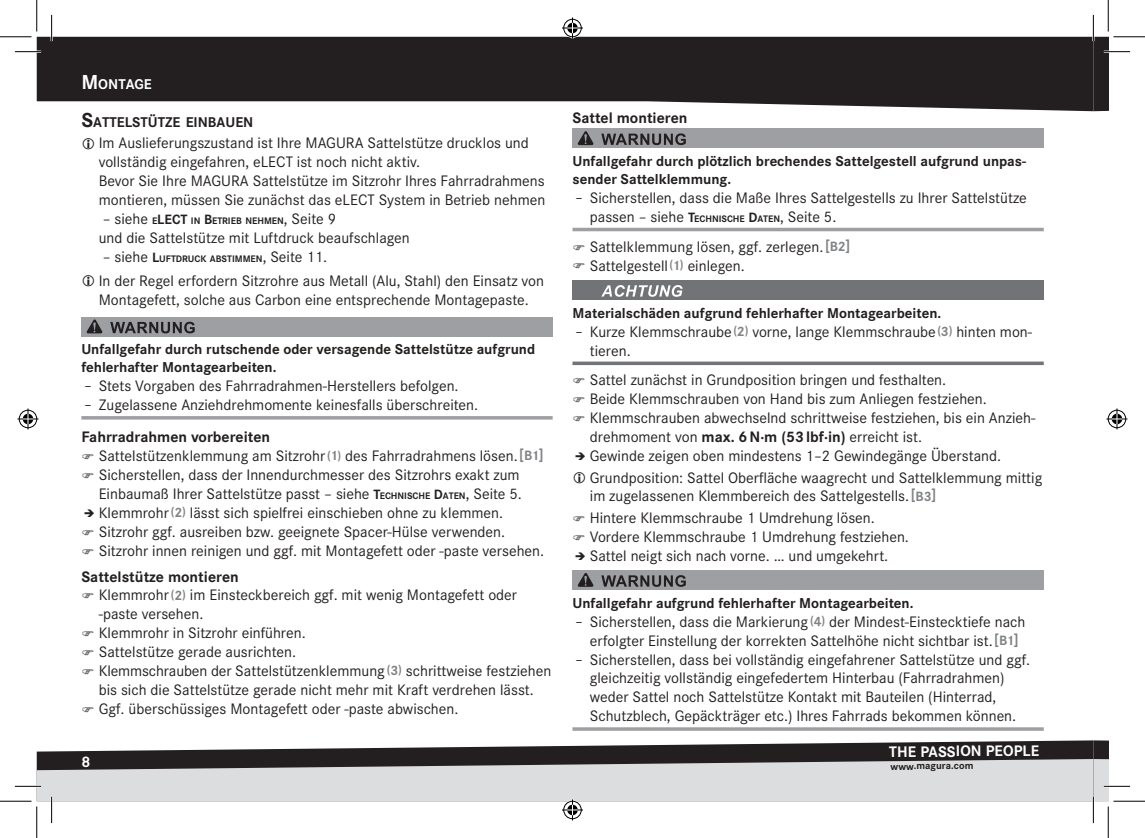
<style>
.page{position:relative;width:1145px;height:838px;background:#fff}
.page>*{position:absolute;margin:0;border:0;box-sizing:border-box;transform-origin:0 0}
.t1{font:15.75px/18.9px "Corporate S";color:#231f20}
.t2{font:700 15.75px "Corporate S";color:#231f20}
.t3{font:700 15.75px "Corporate S";color:#fff}
.t4{font:700 14.88px/17.8px "Corporate S";color:#231f20}
.t5{font:700 14.7px "Corporate S";color:#231f20}
.t6{font:700 14.7px "Corporate S";color:#fff}
.t7{font:700 10.5px "Corporate S";color:#231f20}
.t8{font:700 9.8px "Corporate S";color:#231f20}
.s1{font-size:21px}
.s2{font-weight:700;font-size:9.8px}
.s3{font-weight:700;font-size:14px}
.s4{font-size:14px}
.s5{font-weight:400;font-size:15.75px}
.s6{font-family:"Eurostile";font-size:14px}
.s7{font-weight:700}
.s8{font-weight:700;font-size:14px;color:#808285}
.s9{font-weight:700;color:#808285}
</style>
<div class="page">
<svg style="left:37px;top:740px;width:1056px;height:19px;fill:#231f20"></svg>
<svg style="left:37px;top:759px;width:1056px;height:42px;background:#c2c3c5"></svg>
<svg style="left:37px;top:37px;width:1056px;height:74px;background:#393636"></svg>
<hr style="left:81px;top:416px;width:472px;height:3px;background:#9d9fa2">
<div style="left:81px;top:317px;width:472px;height:19px;background:#9d9fa2"></div>
<svg style="left:87px;top:319px;width:15px;height:14px"></svg>
<svg style="left:110px;top:322px;width:85px;height:11px"></svg>
<hr style="left:572px;top:228px;width:472px;height:3px;background:#9d9fa2">
<svg style="left:572px;top:361px;width:472px;height:4px;background:#86878a"></svg>
<hr style="left:572px;top:727px;width:472px;height:3px;background:#9d9fa2">
<div style="left:572px;top:128px;width:472px;height:20px;background:#9d9fa2"></div>
<svg style="left:578px;top:131px;width:15px;height:14px"></svg>
<svg style="left:601px;top:133px;width:85px;height:12px"></svg>
<div style="left:572px;top:280px;width:472px;height:20px;background:#727376"></div>
<svg style="left:601px;top:285px;width:82px;height:12px"></svg>
<div style="left:572px;top:570px;width:472px;height:20px;background:#9d9fa2"></div>
<svg style="left:578px;top:573px;width:15px;height:13px"></svg>
<svg style="left:601px;top:575px;width:85px;height:11px"></svg>
<hr style="left:15px;top:51px;width:26px;height:2px;background:#fff">
<hr style="left:15px;top:785px;width:26px;height:2px;background:#fff">
<hr style="left:51px;top:15px;width:2px;height:26px;background:#fff">
<hr style="left:51px;top:796px;width:2px;height:27px;background:#fff">
<hr style="left:1092px;top:15px;width:2px;height:26px;background:#fff">
<hr style="left:1092px;top:796px;width:2px;height:27px;background:#fff">
<svg style="left:15px;top:51px;width:26px;height:1px"></svg>
<svg style="left:15px;top:786px;width:26px;height:1px"></svg>
<svg style="left:51px;top:15px;width:1px;height:26px"></svg>
<svg style="left:51px;top:796px;width:1px;height:27px"></svg>
<svg style="left:1093px;top:15px;width:37px;height:96px"></svg>
<svg style="left:1093px;top:740px;width:37px;height:83px"></svg>
<hr style="left:1113px;top:36px;width:32px;height:2px;background:#fff">
<hr style="left:1113px;top:800px;width:32px;height:2px;background:#fff">
<hr style="left:1107px;top:0;width:2px;height:31px;background:#fff">
<hr style="left:1107px;top:806px;width:2px;height:31px;background:#fff">
<hr style="left:0;top:36px;width:32px;height:1px;background:#000">
<hr style="left:1113px;top:36px;width:32px;height:1px;background:#000">
<hr style="left:0;top:800px;width:32px;height:1px;background:#000">
<hr style="left:1113px;top:800px;width:32px;height:1px;background:#000">
<hr style="left:36px;top:0;width:1px;height:31px;background:#000">
<hr style="left:36px;top:806px;width:1px;height:31px;background:#000">
<hr style="left:1108px;top:0;width:1px;height:31px;background:#000">
<hr style="left:1108px;top:806px;width:1px;height:31px;background:#000">
<svg style="left:562px;top:18px;width:21px;height:21px"></svg>
<svg style="left:562px;top:799px;width:21px;height:21px"></svg>
<svg style="left:18px;top:408px;width:21px;height:21px"></svg>
<svg style="left:1106px;top:408px;width:21px;height:21px"></svg>
<svg style="left:889px;top:746px;width:27px;height:11px"></svg>
<p class="t6" style="left:81px;top:76px;width:72px"><span class="s1">M</span> ONTAGE</p>
<p class="t5" style="left:81px;top:114px;width:173px"><span class="s1">S</span>ATTELSTÜTZE EINBAUEN</p>
<p class="t1" style="left:99px;top:134px;width:448px">Im Auslieferungszustand ist Ihre MAGURA Sattelstütze drucklos und vollständig eingefahren, eLECT ist noch nicht aktiv.<br>Bevor Sie Ihre MAGURA Sattelstütze im Sitzrohr Ihres Fahrradrahmens montieren, müssen Sie zunächst das eLECT System in Betrieb nehmen</p>
<p class="t1" style="left:103px;top:209px;width:63px">– siehe <span class="s2">E</span><span class="s3">LECT</span></p>
<p class="t8" style="left:191px;top:215px;width:147px">IN <span class="s4">B</span>ETRIEB NEH MEN<span class="s5">, Seite 9</span></p>
<p class="t1" style="left:99px;top:228px;width:313px">und die Sattelstütze mit Luftdruck beaufschlagen</p>
<p class="t8" style="left:103px;top:253px;width:226px"><span class="s5">– siehe</span> <span class="s4">L</span>UFTDRUCK ABSTIMMEN<span class="s5">, Seite 11.</span></p>
<p class="t1" style="left:99px;top:271px;width:447px">In der Regel erfordern Sitzrohre aus Metall (Alu, Stahl) den Einsatz von<br>Montagefett, solche aus Carbon eine entsprechende Montagepaste.</p>
<p class="t4" style="left:81px;top:341px;width:455px">Unfallgefahr durch rutschende oder versagende Sattelstütze aufgrund fehlerhafter Montagearbeiten.</p>
<p class="t1" style="left:84px;top:376px;width:376px"><span class="s6">–</span> Stets Vorgaben des Fahrradrahmen-Herstellers befolgen.</p>
<p class="t1" style="left:81px;top:389px;width:398px;line-height:32.4px"><span class="s6">–</span> Zugelassene Anziehdrehmomente keinesfalls überschreiten.<br><span class="s7">Fahrradrahmen vorbereiten</span></p>
<p class="t1" style="left:99px;top:446px;width:447px">Sattelstützenklemmung am Sitzrohr <sup>(</sup><span class="s8">1</span><sup>)</sup> des Fahrradrahmens lösen.<span class="s9">[</span><span class="s8">B1</span><span class="s9">] </span>Sicherstellen, dass der Innendurchmesser des Sitzrohrs exakt zum Einbaumaß Ihrer Sattelstütze passt – siehe <span class="s3">T</span><span class="s2">ECH NISCH E</span> <span class="s3">D</span><span class="s2">ATEN</span>, Seite 5.<br>Klemmrohr <sup>(</sup><span class="s8">2</span><sup>)</sup> lässt sich spielfrei einschieben ohne zu klemmen.<br>Sitzrohr ggf. ausreiben bzw. geeignete Spacer-Hülse verwenden.<br>Sitzrohr innen reinigen und ggf. mit Montagefett oder -paste versehen.</p>
<p class="t1" style="left:99px;top:567px;width:454px;text-indent:-17px"><span class="s7">Sattelstütze montieren<br></span>Klemmrohr <sup>(</sup><span class="s8">2</span><sup>)</sup> im Einsteckbereich ggf. mit wenig Montagefett oder -paste versehen.<br>Klemmrohr in Sitzrohr einführen.<br>Sattelstütze gerade ausrichten.<br>Klemmschrauben der Sattelstützenklemmung <sup>(</sup><span class="s8">3</span><sup>)</sup> schrittweise festziehen bis sich die Sattelstütze gerade nicht mehr mit Kraft verdrehen lässt.<br>Ggf. überschüssiges Montagefett oder -paste abwischen.</p>
<p class="t3" style="left:81px;top:752px;width:10px">8</p>
<p class="t2" style="left:572px;top:109px;width:117px">Sattel montieren</p>
<p class="t4" style="left:572px;top:153px;width:455px">Unfallgefahr durch plötzlich brechendes Sattelgestell aufgrund unpas&shy;sender Sattelklemmung.</p>
<p class="t1" style="left:590px;top:188px;width:439px;text-indent:-15px"><span class="s6">–</span> Sicherstellen, dass die Maße Ihres Sattelgestells zu Ihrer Sattelstütze passen – siehe <span class="s3">T</span><span class="s2">ECH NISCH E</span> <span class="s3">D</span><span class="s2">ATEN</span>, Seite 5.</p>
<p class="t1" style="left:590px;top:237px;width:262px">Sattelklemmung lösen, ggf. zerlegen.<span class="s9">[</span><span class="s8">B2</span><span class="s9">]<br></span>Sattelgestell<sup>(</sup><span class="s8">1</span><sup>)</sup> einlegen.</p>
<p class="t4" style="left:572px;top:304px;width:370px">Materialschäden aufgrund fehlerhafter Montagearbeiten.</p>
<p class="t1" style="left:590px;top:322px;width:444px;text-indent:-15px"><span class="s6">–</span> Kurze Klemmschraube<sup>(</sup><span class="s8">2</span><sup>)</sup> vorne, lange Klemmschraube<sup>(</sup><span class="s8">3</span><sup>)</sup> hinten mon&shy;tieren.</p>
<p class="t1" style="left:590px;top:371px;width:447px">Sattel zunächst in Grundposition bringen und festhalten.<br>Beide Klemmschrauben von Hand bis zum Anliegen festziehen.<br>Klemmschrauben abwechselnd schrittweise festziehen, bis ein Anzieh&shy;drehmoment von <span class="s7">max. 6 N·m (53lbf·in)</span> erreicht ist.<br>Gewinde zeigen oben mindestens 1–2 Gewindegänge Überstand.</p>
<p class="t1" style="left:590px;top:468px;width:454px">Grundposition: Sattel Oberfläche waagrecht und Sattelklemmung mittig im zugelassenen Klemmbereich des Sattelgestells.<span class="s9">[</span><span class="s8">B3</span><span class="s9">]</span></p>
<p class="t1" style="left:590px;top:508px;width:321px">Hintere Klemmschraube 1 Umdrehung lösen.<br>Vordere Klemmschraube 1 Umdrehung festziehen.<br>Sattel neigt sich nach vorne. … und umgekehrt.</p>
<p class="t4" style="left:572px;top:594px;width:342px">Unfallgefahr aufgrund fehlerhafter Montagearbeiten.</p>
<p class="t1" style="left:575px;top:612px;width:452px;text-align:center"><span class="s6">–</span> Sicherstellen, dass die Markierung <sup>(</sup><span class="s8">4</span><sup>)</sup> der Mindest-Einstecktiefe nach erfolgter Einstellung der korrekten Sattelhöhe nicht sichtbar ist.<span class="s9">[</span><span class="s8">B1</span><span class="s9">]</span></p>
<p class="t1" style="left:590px;top:650px;width:442px;text-indent:-15px"><span class="s6">–</span> Sicherstellen, dass bei vollständig eingefahrener Sattelstütze und ggf. gleichzeitig vollständig eingefedertem Hinterbau (Fahrradrahmen) weder Sattel noch Sattelstütze Kontakt mit Bauteilen (Hinterrad, Schutzblech, Gepäckträger etc.) Ihres Fahrrads bekommen können.</p>
<p class="t3" style="left:920px;top:742px;width:12px;rotate:-1deg">PASSION</p>
<p class="t3" style="left:985px;top:741px;width:12px;rotate:-1deg">PEOPLE</p>
<p class="t7" style="left:890px;top:760px;width:85px;rotate:-1deg">www.magura.com</p>
</div>
